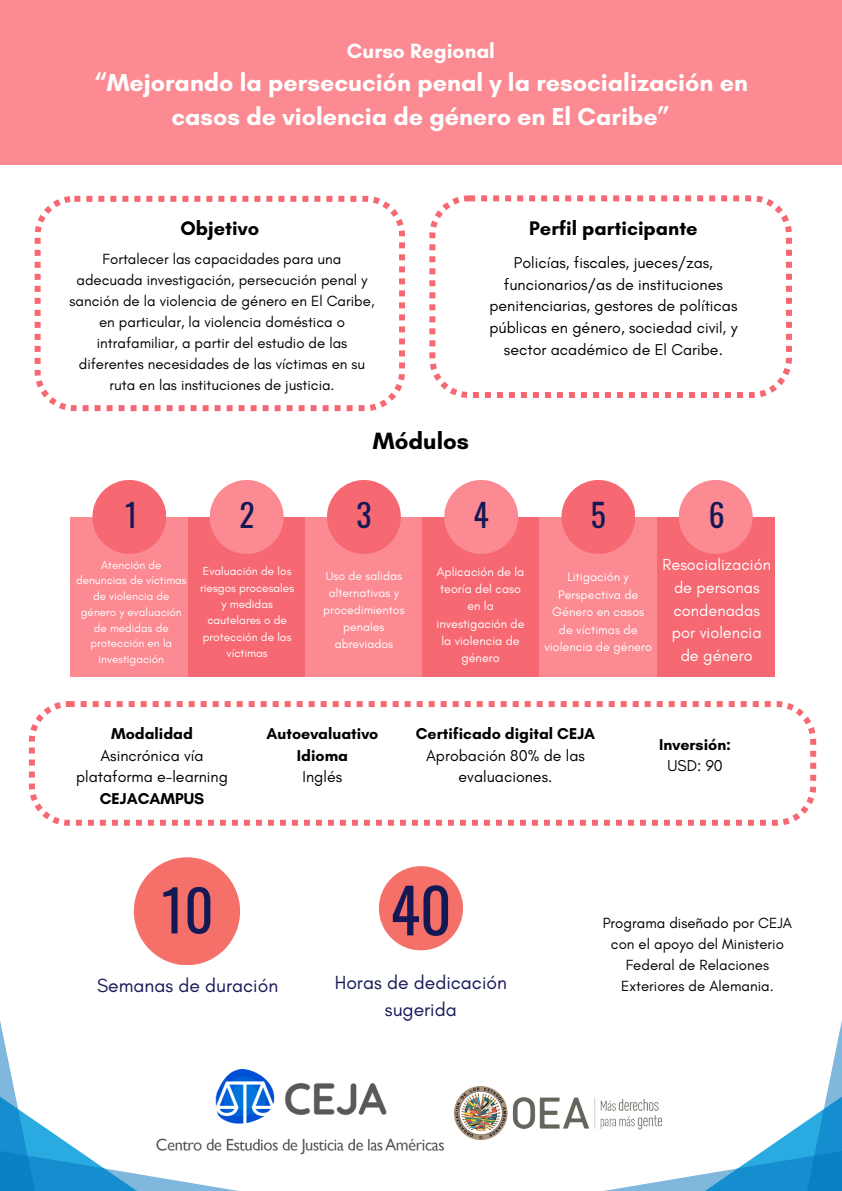
<style>
.page{position:relative;width:842px;height:1191px;background:#fff}
.page>*{position:absolute;margin:0;border:0;box-sizing:border-box;transform-origin:0 0}
.t1{font:61.3px "Oswald";color:#141956}
.t2{font:56.9px "Oswald";color:#141956}
.t3{font:31.6px "Oswald";color:#141956}
.t4{font:700 25px/34.5px "Glacial Indifference";color:#fff;text-align:center}
.t5{font:700 24px "Glacial Indifference";color:#000}
.t6{font:700 21px "Glacial Indifference";color:#fff}
.t7{font:700 20px "Glacial Indifference";color:#000}
.t8{font:19.3px "Glacial Indifference";color:#141956}
.t9{font:16.3px/22.7px "Glacial Indifference";color:#fff;text-align:center}
.t10{font:16px/21.8px "Glacial Indifference";color:#000;text-align:center}
.t11{font:700 16px/21.8px "Glacial Indifference";color:#000;text-align:center}
.t12{font:15px/21px "Glacial Indifference";color:#000;text-align:center}
.t13{font:12.7px/17.4px "Glacial Indifference";color:#fff;text-align:center}
.t14{font:12.6px/17.3px "Glacial Indifference";color:#fff;text-align:center}
.t15{font:12.3px/17px "Glacial Indifference";color:#fff;text-align:center}
.t16{font:11.8px/16.3px "Glacial Indifference";color:#fff;text-align:center}
.t17{font:11.7px/15.7px "Glacial Indifference";color:#fff;text-align:center}
.s1{font-weight:700}
.s2{font-weight:400}
</style>
<div class="page">
<div style="left:0;top:1px;width:842px;height:164px;background:#fb8a92"></div>
<svg style="left:29px;top:701px;width:787px;height:124px"></svg>
<svg style="left:0;top:1021px;width:232px;height:169px"></svg>
<svg style="left:610px;top:1020px;width:232px;height:170px"></svg>
<svg style="left:35px;top:196px;width:370px;height:215px"></svg>
<svg style="left:429px;top:195px;width:363px;height:203px"></svg>
<div style="left:134px;top:857px;width:106px;height:108px;background:#f47068;border-radius:50%"></div>
<div style="left:379px;top:866px;width:84px;height:84px;background:#f47068;border-radius:50%"></div>
<img style="left:454px;top:1086px;width:207px;height:53px">
<div style="left:71px;top:517px;width:117px;height:160px;background:#fb8a92"></div>
<div style="left:188px;top:517px;width:117px;height:160px;background:#f66973"></div>
<div style="left:305px;top:517px;width:118px;height:160px;background:#fb8a92"></div>
<div style="left:423px;top:517px;width:117px;height:160px;background:#f66973"></div>
<div style="left:92px;top:480px;width:74px;height:74px;background:#f66973;border-radius:50%"></div>
<div style="left:210px;top:480px;width:74px;height:74px;background:#fb8a92;border-radius:50%"></div>
<div style="left:327px;top:480px;width:74px;height:74px;background:#f66973;border-radius:50%"></div>
<div style="left:444px;top:480px;width:74px;height:74px;background:#fb8a92;border-radius:50%"></div>
<div style="left:540px;top:517px;width:117px;height:160px;background:#fb8a92"></div>
<div style="left:561px;top:480px;width:74px;height:74px;background:#f66973;border-radius:50%"></div>
<div style="left:657px;top:517px;width:117px;height:160px;background:#f66973"></div>
<div style="left:679px;top:480px;width:74px;height:74px;background:#fb8a92;border-radius:50%"></div>
<img style="left:150px;top:1065px;width:294px;height:94px">
<h1 class="t6" style="left:347px;top:38px;width:149px">Curso Regional</h1>
<h1 class="t4" style="left:94px;top:65px;width:655px">“Mejorando la persecución penal y la resocialización en casos de violencia de género en El Caribe”</h1>
<p class="t7" style="left:181px;top:216px;width:80px">Objetivo</p>
<p class="t12" style="left:70px;top:248px;width:306px">Fortalecer las capacidades para una adecuada investigación, persecución penal y sanción de la violencia de género en El Caribe, en particular, la violencia doméstica o intrafamiliar, a partir del estudio de las diferentes necesidades de las víctimas en su ruta en las instituciones de justicia.</p>
<h1 class="t5" style="left:373px;top:426px;width:98px">Módulos</h1>
<p class="t7" style="left:529px;top:216px;width:170px">Perfil participante</p>
<p class="t10" style="left:489px;top:251px;width:250px">Policías, fiscales, jueces/zas, funcionarios/as de instituciones penitenciarias, gestores de políticas públicas en género, sociedad civil, y sector académico de El Caribe.</p>
<h4 class="t3" style="left:125px;top:490px;width:14px">1</h4>
<p class="t3" style="left:240px;top:490px;width:17px">2</p>
<p class="t3" style="left:356px;top:490px;width:17px">3</p>
<h4 class="t3" style="left:473px;top:490px;width:17px">4</h4>
<h3 class="t3" style="left:591px;top:490px;width:17px">5</h3>
<h3 class="t3" style="left:709px;top:490px;width:17px">6</h3>
<p class="t9" style="left:663px;top:553px;width:110px">Resocialización de personas condenadas por violencia de género</p>
<p class="t17" style="left:76px;top:556px;width:112px">Atención de denuncias de víctimas de violencia de género y evaluación de medidas de protección en la investigación</p>
<h4 class="t16" style="left:200px;top:563px;width:95px">Evaluación de los riesgos procesales y medidas cautelares o de protección de las víctimas</h4>
<h4 class="t15" style="left:323px;top:567px;width:83px">Uso de salidas alternativas y procedimientos penales abreviados</h4>
<h4 class="t14" style="left:437px;top:563px;width:89px">Aplicación de la teoría del caso en la investigación de la violencia de género</h4>
<h4 class="t13" style="left:544px;top:568px;width:109px">Litigación y<br>Perspectiva de<br>Género en casos de víctimas de violencia de género</h4>
<h2 class="t10" style="left:76px;top:722px;width:153px"><span class="s1">Modalidad<br></span>Asincrónica vía plataforma e-learning<br><span class="s1">CEJACAMPUS</span></h2>
<h4 class="t11" style="left:266px;top:722px;width:113px">Autoevaluativo<br>Idioma<br><span class="s2">Inglés</span></h4>
<h2 class="t10" style="left:416px;top:722px;width:181px"><span class="s1">Certificado digital CEJA<br></span>Aprobación 80% de las evaluaciones.</h2>
<h4 class="t11" style="left:659px;top:733px;width:73px">Inversión:<br><span class="s2">USD: 90</span></h4>
<p class="t2" style="left:162px;top:865px;width:53px">10</p>
<p class="t8" style="left:97px;top:973px;width:182px">Semanas de duración</p>
<p class="t1" style="left:390px;top:862px;width:63px">40</p>
<p class="t12" style="left:603px;top:912px;width:191px">Programa diseñado por CEJA con el apoyo del Ministerio<br>Federal de Relaciones</p>
<p class="t8" style="left:335px;top:970px;width:174px">Horas de dedicación</p>
<p class="t12" style="left:621px;top:975px;width:154px">Exteriores de Alemania.</p>
<p class="t8" style="left:385px;top:997px;width:73px">sugerida</p>
</div>
